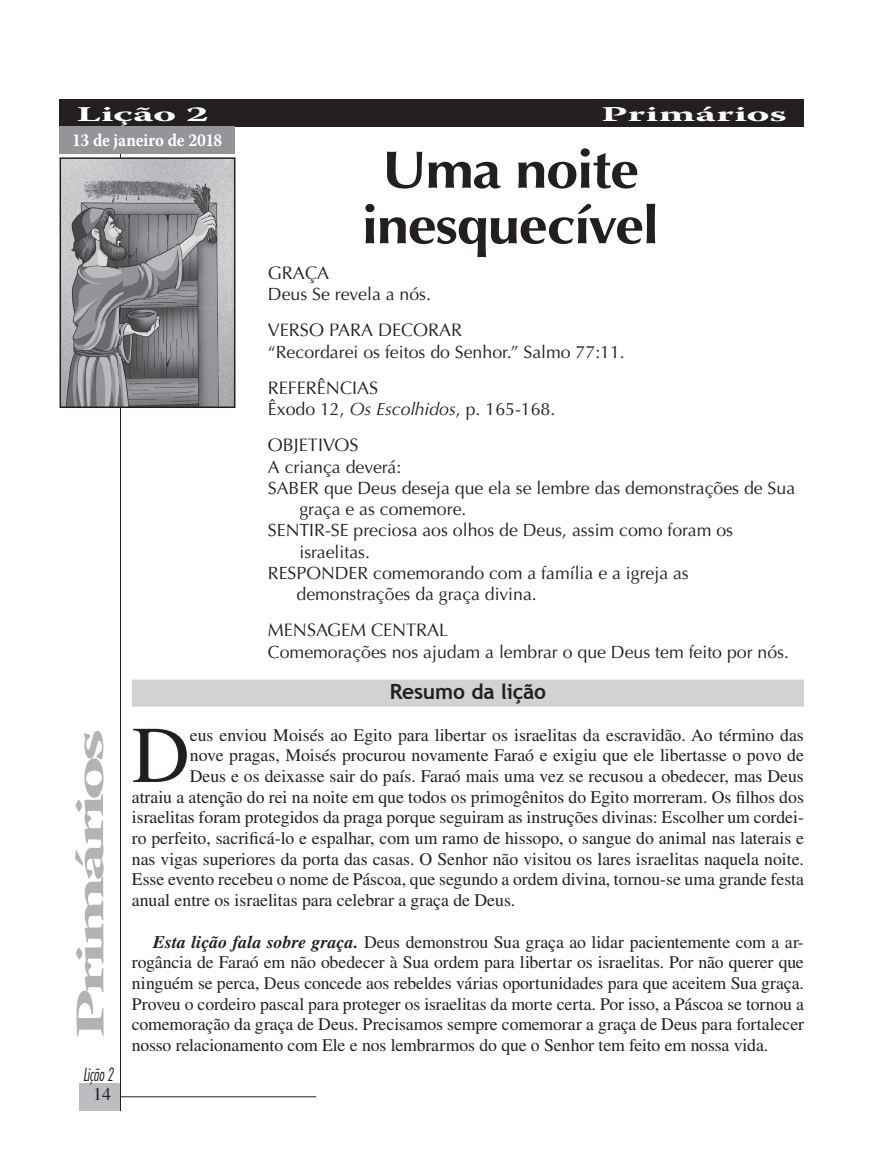
<style>
.page{position:relative;width:872px;height:1170px;background:#fff}
.page>*{position:absolute;margin:0;border:0;box-sizing:border-box;transform-origin:0 0}
.t1{font:80.25px "Times LT Std";color:#231f20}
.t2{font:700 52.5px/55.5px "Optima LT Std";letter-spacing:-.02em;color:#231f20;text-align:center;scale:1.1 1}
.t3{font:700 40.5px "Warnock Pro";letter-spacing:-.07em;color:#b2b3b7;scale:2 1}
.t4{font:700 21px "Warnock Pro";color:#fff;scale:2 1}
.t5{font:700 21px "Trebuchet MS";letter-spacing:-.01em;color:#231f20}
.t6{font:18px "Optima";color:#231f20}
.t7{font:700 18px "Warnock Pro";letter-spacing:-.015em;color:#fff;scale:.9 1}
.t8{font:18px "Times LT Std";color:#231f20}
.t9{font:17.7px/20.7px "Times LT Std";color:#231f20;text-align:justify}
.t10{font:17.7px "Optima LT Std";color:#231f20}
.t11{font:italic 300 condensed 17.7px "Futura Std";letter-spacing:-.01em;color:#231f20;scale:.85 1}
.s1{font-style:italic}
.s2{font-weight:700;font-style:italic}
</style>
<div class="page">
<div style="left:79px;top:1082px;width:41px;height:28px;background:#bcbdc0"></div>
<hr style="left:120px;top:1096px;width:196px;height:1px;background:#231f20">
<hr style="left:120px;top:99px;width:1px;height:1011px;background:#231f20">
<div style="left:132px;top:679px;width:672px;height:27px;background:#d1d2d4"></div>
<img style="left:63px;top:160px;width:169px;height:245px">
<img style="left:120px;top:160px;width:1px;height:245px">
<div style="left:60px;top:157px;width:175px;height:251px;border:2px solid #231f20"></div>
<div style="left:60px;top:99px;width:744px;height:27px;background:#231f20"></div>
<div style="left:60px;top:126px;width:175px;height:27px;background:#939598"></div>
<p class="t4" style="left:77px;top:101px;width:67px">Lição 2</p>
<p class="t4" style="left:601px;top:101px;width:94px">Primários</p>
<p class="t7" style="left:72px;top:130px;width:168px">13 de janeiro de 2018</p>
<h2 class="t2" style="left:362px;top:143px;width:271px">Uma noite inesquecível</h2>
<h3 class="t3" style="left:65px;top:1039px;width:157px;rotate:-90deg">Primários</h3>
<p class="t11" style="left:83px;top:1064px;width:37px">Lição 2</p>
<p class="t8" style="left:93px;top:1083px;width:19px">14</p>
<p class="t6" style="left:268px;top:262px;width:63px">GRAÇA</p>
<p class="t10" style="left:268px;top:284px;width:165px">Deus Se revela a nós.</p>
<p class="t6" style="left:268px;top:320px;width:196px">VERSO PARA DECORAR</p>
<p class="t10" style="left:268px;top:341px;width:358px">“Recordarei os feitos do Senhor.” Salmo 77:11.</p>
<p class="t6" style="left:268px;top:377px;width:112px">REFERÊNCIAS</p>
<p class="t10" style="left:268px;top:399px;width:289px">Êxodo 12, <span class="s1">Os Escolhidos</span>, p. 165-168.</p>
<p class="t6" style="left:268px;top:435px;width:92px">OBJETIVOS</p>
<p class="t10" style="left:268px;top:456px;width:135px">A criança deverá:</p>
<p class="t10" style="left:268px;top:477px;width:529px">SAB ER que Deus deseja que ela se lembre das demonstrações de Sua</p>
<p class="t10" style="left:299px;top:499px;width:168px">graça e as comemore.</p>
<p class="t10" style="left:268px;top:520px;width:467px">SEN TIR-SE preciosa aos olhos de Deus, assim como foram os</p>
<p class="t10" style="left:299px;top:541px;width:72px">israelitas.</p>
<p class="t10" style="left:268px;top:562px;width:422px">RES PONDER comemorando com a família e a igreja as</p>
<p class="t10" style="left:296px;top:584px;width:242px">demonstrações da graça divina.</p>
<p class="t6" style="left:268px;top:620px;width:182px">MENSAGEM CENTRAL</p>
<p class="t10" style="left:268px;top:641px;width:522px">Comemorações nos ajudam a lembrar o que Deus tem feito por nós.</p>
<p class="t5" style="left:390px;top:678px;width:158px">Resumo da lição</p>
<h1 class="t1" style="left:132px;top:709px;width:59px">D</h1>
<p class="t9" style="left:190px;top:724px;width:615px">eus enviou Moisés ao Egito para libertar os israelitas da escravidão. Ao término das</p>
<p class="t9" style="left:190px;top:744px;width:615px">nove pragas, Moisés procurou novamente Faraó e exigiu que ele libertasse o povo de</p>
<p class="t9" style="left:190px;top:765px;width:615px">Deus e os deixasse sair do país. Faraó mais uma vez se recusou a obedecer, mas Deus</p>
<p class="t9" style="left:132px;top:786px;width:673px">atraiu a atenção do rei na noite em que todos os primogênitos do Egito morreram. Os filhos dos</p>
<p class="t9" style="left:132px;top:806px;width:673px">israelitas foram protegidos da praga porque seguiram as instruções divinas: Escolher um cordei-</p>
<p class="t9" style="left:132px;top:827px;width:673px">ro perfeito, sacrificá-lo e espalhar, com um ramo de hissopo, o sangue do animal nas laterais e</p>
<p class="t9" style="left:132px;top:848px;width:673px">nas vigas superiores da porta das casas. O Senhor não visitou os lares israelitas naquela noite.</p>
<p class="t9" style="left:132px;top:869px;width:673px">Esse evento recebeu o nome de Páscoa, que segundo a ordem divina, tornou-se uma grande festa</p>
<p class="t9" style="left:132px;top:889px;width:385px">anual entre os israelitas para celebrar a graça de Deus.</p>
<p class="t9" style="left:132px;top:931px;width:673px;text-indent:21px"><span class="s2">Esta lição fala sobre graça.</span> Deus demonstrou Sua graça ao lidar pacientemente com a ar&shy;rogância de Faraó em não obedecer à Sua ordem para libertar os israelitas. Por não querer que ninguém se perca, Deus concede aos rebeldes várias oportunidades para que aceitem Sua graça.<br>Proveu o cordeiro pascal para proteger os israelitas da morte certa. Por isso, a Páscoa se tornou a comemoração da graça de Deus. Precisamos sempre comemorar a graça de Deus para fortalecer nosso relacionamento com Ele e nos lembrarmos do que o Senhor tem feito em nossa vida.</p>
</div>
